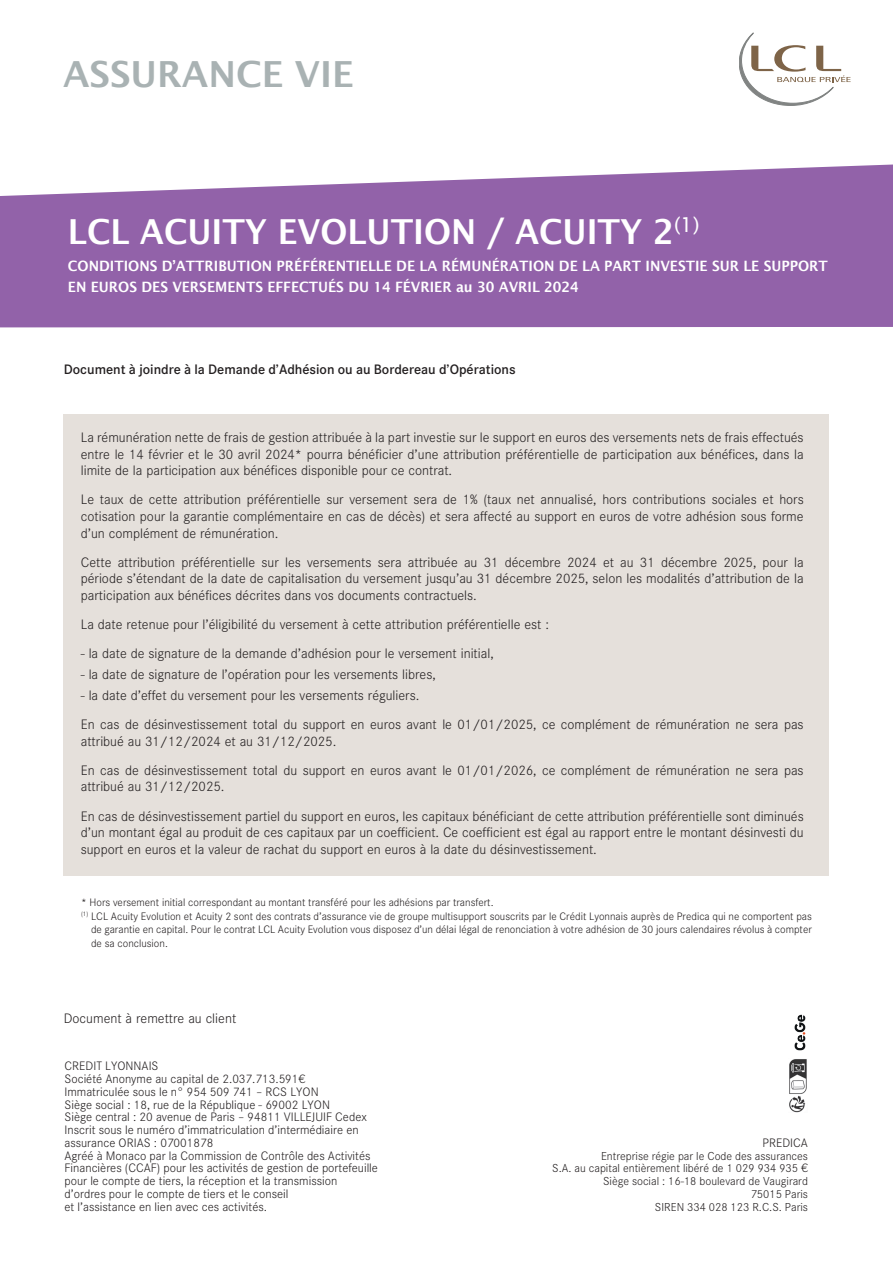
<style>
.page{position:relative;width:893px;height:1263px;background:#fff}
.page>*{position:absolute;margin:0;border:0;box-sizing:border-box;transform-origin:0 0}
.t1{font:600 36px "Lucida Sans";color:#a9b2b3}
.t2{font:600 34.5px "Lucida Sans";color:#fff;scale:.95 1}
.t3{font:300 14.25px/16.5px "Corporate S";color:#231f20}
.t4{font:600 14.25px/21px "Lucida Sans";color:#fff;scale:.95 1}
.t5{font:600 14.25px "Corporate S";color:#231f20}
.t6{font:300 12.75px/12.8px "Corporate S";color:#231f20}
.t7{font:300 12px/12.8px "Corporate S";color:#231f20;text-align:right}
.t8{font:300 11.25px "Corporate S";color:#231f20}
.s1{font-size:12.75px}
</style>
<div class="page">
<svg style="left:739px;top:33px;width:112px;height:73px"></svg>
<svg style="left:0;top:165px;width:893px;height:162px;background:#9c70b1"></svg>
<div style="left:64px;top:415px;width:765px;height:461px;background:#e5e0db"></div>
<img style="left:789px;top:1059px;width:18px;height:54px">
<img style="left:794px;top:1014px;width:11px;height:37px">
<h1 class="t1" style="left:63px;top:54px;width:292px">ASSURANCE VIE</h1>
<h2 class="t2" style="left:68px;top:212px;width:666px">LCL ACUITY EVOLUTION / ACUITY 2<sup>(1)</sup></h2>
<p class="t4" style="left:68px;top:255px;width:801px">CONDITIONS D’ATTRIBUTION PRÉFÉRENTIELLE DE LA RÉMUNÉRATION DE LA PART INVESTIE SUR LE SUPPORT<br>EN EUROS DES VERSEMENTS EFFECTUÉS DU 14 FÉVRIER au 30 AVRIL 2024</p>
<p class="t5" style="left:64px;top:359px;width:453px">Document à joindre à la Demande d’Adhésion ou au Bordereau d’Opérations</p>
<p class="t3" style="left:81px;top:429px;width:724px;text-align:justify">La rémunération nette de frais de gestion attribuée à la part investie sur le support en euros des versements nets de frais effectués entre le 14 février et le 30 avril 2024* pourra bénéficier d’une attribution préférentielle de participation aux bénéfices, dans la limite de la participation aux bénéfices disponible pour ce contrat.</p>
<p class="t3" style="left:81px;top:491px;width:724px;text-align:justify">Le taux de cette attribution préférentielle sur versement sera de 1% (taux net annualisé, hors contributions sociales et hors cotisation pour la garantie complémentaire en cas de décès) et sera affecté au support en euros de votre adhésion sous forme d’un complément de rémunération.</p>
<p class="t3" style="left:81px;top:553px;width:724px;text-align:justify">Cette attribution préférentielle sur les versements sera attribuée au 31 décembre 2024 et au 31 décembre 2025, pour la période s’étendant de la date de capitalisation du versement jusqu’au 31 décembre 2025, selon les modalités d’attribution de la participation aux bénéfices décrites dans vos documents contractuels.</p>
<p class="t3" style="left:81px;top:615px;width:470px">La date retenue pour l’éligibilité du versement à cette attribution préférentielle est :</p>
<p class="t3" style="left:81px;top:645px;width:414px">- la date de signature de la demande d’adhésion pour le versement initial,</p>
<p class="t3" style="left:81px;top:665px;width:356px">- la date de signature de l’opération pour les versements libres,</p>
<p class="t3" style="left:81px;top:680px;width:724px;line-height:29.2px">- la date d’effet du versement pour les versements réguliers.<br>En cas de désinvestissement total du support en euros avant le 01/01/2025, ce complément de rémunération ne sera pas</p>
<p class="t3" style="left:81px;top:726px;width:724px;line-height:29.2px">attribué au 31/12/2024 et au 31/12/2025.<br>En cas de désinvestissement total du support en euros avant le 01/01/2026, ce complément de rémunération ne sera pas</p>
<p class="t3" style="left:81px;top:771px;width:724px;line-height:29.2px">attribué au 31/12/2025.<br>En cas de désinvestissement partiel du support en euros, les capitaux bénéficiant de cette attribution préférentielle sont diminués</p>
<p class="t3" style="left:81px;top:824px;width:724px">d’un montant égal au produit de ces capitaux par un coefficient. Ce coefficient est égal au rapport entre le montant désinvesti du support en euros et la valeur de rachat du support en euros à la date du désinvestissement.</p>
<p class="t8" style="left:81px;top:895px;width:414px">* Hors versement initial correspondant au montant transféré pour les adhésions par transfert.</p>
<p class="t8" style="left:81px;top:909px;width:732px"><sup>(1)</sup> LCL Acuity Evolution et Acuity 2 sont des contrats d’assurance vie de groupe multisupport souscrits par le Crédit Lyonnais auprès de Predica qui ne comportent pas</p>
<p class="t8" style="left:91px;top:922px;width:722px">de garantie en capital. Pour le contrat LCL Acuity Evolution vous disposez d’un délai légal de renonciation à votre adhésion de 30 jours calendaires révolus à compter</p>
<p class="t8" style="left:91px;top:936px;width:78px">de sa conclusion.</p>
<p class="t3" style="left:64px;top:1009px;width:174px">Document à remettre au client</p>
<p class="t6" style="left:65px;top:1059px;width:315px">CREDIT LYONNAIS<br>Société Anonyme au capital de 2.037.713.591€<br>Immatriculée sous le n° 954 509 741 – RCS LYON<br>Siège social : 18, rue de la République - 69002 LYON<br>Siège central : 20 avenue de Paris – 94811 VILLEJUIF Cedex Inscrit sous le numéro d’immatriculation d’intermédiaire en assurance ORIAS : 07001878<br>Agréé à Monaco par la Commission de Contrôle des Activités Financières (CCAF) pour les activités de gestion de portefeuille pour le compte de tiers, la réception et la transmission d’ordres pour le compte de tiers et le conseil<br>et l’assistance en lien avec ces activités.</p>
<p class="t6" style="left:762px;top:1136px;width:47px">PREDICA</p>
<p class="t7" style="left:552px;top:1149px;width:257px">Entreprise régie par le Code des assurances<br>S.A. au capital entièrement libéré de 1 029 934 935 <span class="s1">€ </span>Siège social : 16-18 boulevard de Vaugirard<br>75015 Paris<br>SIREN 334 028 123 R.C.S. Paris</p>
</div>
